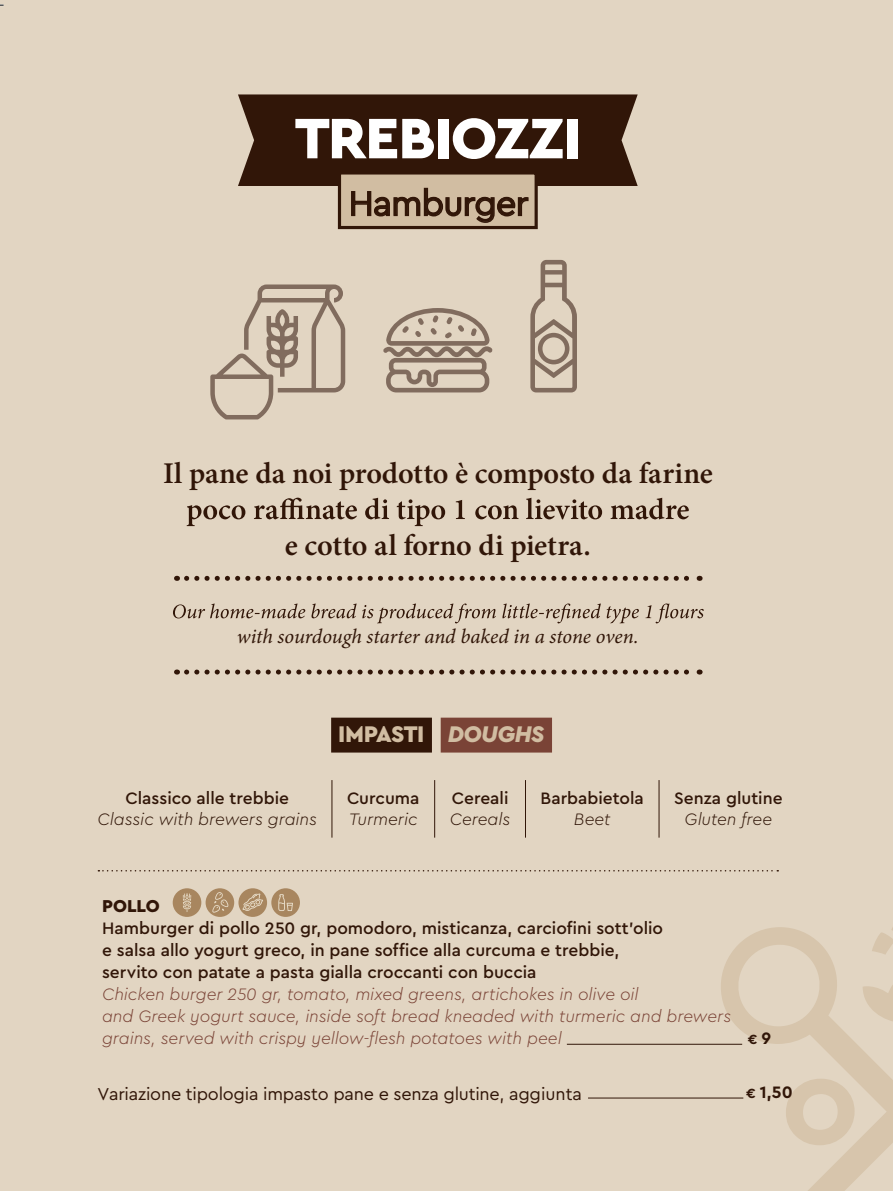
<style>
.page{position:relative;width:893px;height:1191px;background:#e2d5c2}
.page>*{position:absolute;margin:0;border:0;box-sizing:border-box;transform-origin:0 0}
.t1{font:900 59.7px "Cera Pro";letter-spacing:-.025em;color:#fff}
.t2{font:35.7px "Cera Pro";letter-spacing:-.025em;color:#311608}
.t3{font:600 30.15px "Minion Pro";letter-spacing:-.005em;color:#311608}
.t4{font:900 23.7px "Cera Pro";letter-spacing:-.025em;color:#d1bda2}
.t5{font:italic 20.55px "Minion Pro";letter-spacing:-.005em;color:#311608}
.t6{font:18px "Cera Pro";letter-spacing:-.01em;color:#311608}
.t7{font:900 18px "Cera Pro";letter-spacing:-.005em;color:#311608}
.t8{font:500 17.4px/22px "Cera Pro";color:#311608}
.t9{font:italic 300 17.4px/22px "Cera Pro";letter-spacing:-.005em;color:#7a4336}
.t10{font:italic 300 17.4px "Cera Pro";letter-spacing:-.005em;color:#311608}
.t11{font:700 17.4px "Cera Pro";color:#311608}
.t12{font:700 13.95px "Cera Pro";color:#311608}
.s1{font-style:italic}
.s2{font-size:17.4px}
.s3{font-size:13.95px}
</style>
<div class="page">
<svg style="left:891px;top:912px;width:2px;height:15px"></svg>
<svg style="left:715px;top:927px;width:178px;height:264px;background:#dfd1bd"></svg>
<svg style="left:786px;top:972px;width:107px;height:173px;background:#ddcdb8"></svg>
<div style="left:338px;top:171px;width:200px;height:58px;background:#d1bda2;border:3px solid #311608"></div>
<svg style="left:238px;top:94px;width:400px;height:130px;background:#695241"></svg>
<svg style="left:187px;top:497px;width:502px;height:29px;background:#bdad9b"></svg>
<svg style="left:173px;top:603px;width:531px;height:20px;background:#c5b6a4"></svg>
<svg style="left:187px;top:576px;width:513px;height:5px;background:#9f8c7b"></svg>
<svg style="left:187px;top:669px;width:513px;height:5px;background:#a2907f"></svg>
<svg style="left:98px;top:870px;width:680px;height:1px"></svg>
<hr style="left:588px;top:1097px;width:155px;height:1px;background:#311608">
<div style="left:331px;top:717px;width:101px;height:35px;background:#311608"></div>
<div style="left:441px;top:717px;width:111px;height:35px;background:#7a4336"></div>
<svg style="left:383px;top:308px;width:110px;height:84px;background:#bcac9b"></svg>
<svg style="left:210px;top:284px;width:135px;height:135px;background:#cabba9"></svg>
<svg style="left:530px;top:260px;width:47px;height:132px;background:#bcab9a"></svg>
<hr style="left:332px;top:780px;width:1px;height:57px;background:#311608">
<hr style="left:434px;top:780px;width:1px;height:57px;background:#311608">
<hr style="left:525px;top:780px;width:1px;height:57px;background:#311608">
<hr style="left:659px;top:780px;width:1px;height:57px;background:#311608">
<hr style="left:567px;top:1044px;width:175px;height:1px;background:#311608">
<div style="left:173px;top:888px;width:28px;height:29px;background:#a8865f;border-radius:50%"></div>
<svg style="left:183px;top:893px;width:8px;height:19px"></svg>
<div style="left:206px;top:888px;width:28px;height:29px;background:#a8865f;border-radius:50%"></div>
<svg style="left:212px;top:892px;width:16px;height:20px"></svg>
<div style="left:238px;top:888px;width:29px;height:29px;background:#a8865f;border-radius:50%"></div>
<svg style="left:242px;top:893px;width:21px;height:18px"></svg>
<div style="left:271px;top:888px;width:29px;height:29px;background:#a8865f;border-radius:50%"></div>
<svg style="left:278px;top:894px;width:15px;height:17px"></svg>
<h1 class="t1" style="left:295px;top:99px;width:288px">TREBIOZZI</h1>
<h2 class="t2" style="left:349px;top:180px;width:181px">Hamburger</h2>
<h3 class="t3" style="left:163px;top:452px;width:551px">Il pane da noi prodotto è composto da farine</h3>
<h3 class="t3" style="left:285px;top:525px;width:308px">e cotto al forno di pietra.</h3>
<p class="t5" style="left:237px;top:624px;width:403px">with sourdough starter and baked in a stone oven.</p>
<p class="t8" style="left:125px;top:786px;width:165px">Classico alle trebbie</p>
<p class="t10" style="left:98px;top:807px;width:221px">Classic with brewers grains</p>
<h3 class="t4" style="left:338px;top:718px;width:208px">IMPASTI <span class="s1">DOUGHS</span></h3>
<p class="t8" style="left:347px;top:786px;width:74px">Curcuma</p>
<p class="t10" style="left:349px;top:807px;width:70px">Turmeric</p>
<p class="t8" style="left:452px;top:786px;width:58px">Cereali</p>
<p class="t10" style="left:450px;top:807px;width:62px">Cereals</p>
<p class="t8" style="left:541px;top:786px;width:105px">Barbabietola</p>
<p class="t10" style="left:574px;top:807px;width:38px">Beet</p>
<p class="t8" style="left:674px;top:786px;width:110px">Senza glutine</p>
<p class="t10" style="left:685px;top:807px;width:89px">Gluten free</p>
<p class="t7" style="left:102px;top:894px;width:59px">POLLO</p>
<p class="t8" style="left:102px;top:916px;width:563px">Hamburger di pollo 250 gr, pomodoro, misticanza, carciofini sott’olio e salsa allo yogurt greco, in pane soffice alla curcuma e trebbie, servito con patate a pasta gialla croccanti con buccia</p>
<p class="t9" style="left:102px;top:982px;width:631px">Chicken burger 250 gr, tomato, mixed greens, artichokes in olive oil<br>and Greek yogurt sauce, inside soft bread kneaded with turmeric and brewers grains, served with crispy yellow-flesh potatoes with peel</p>
<p class="t12" style="left:748px;top:1030px;width:25px">€ <span class="s2">9</span></p>
<p class="t6" style="left:97px;top:1081px;width:486px">Variazione tipologia impasto pane e senza glutine, aggiunta</p>
<p class="t11" style="left:747px;top:1080px;width:48px"><span class="s3">€</span> 1,50</p>
</div>
